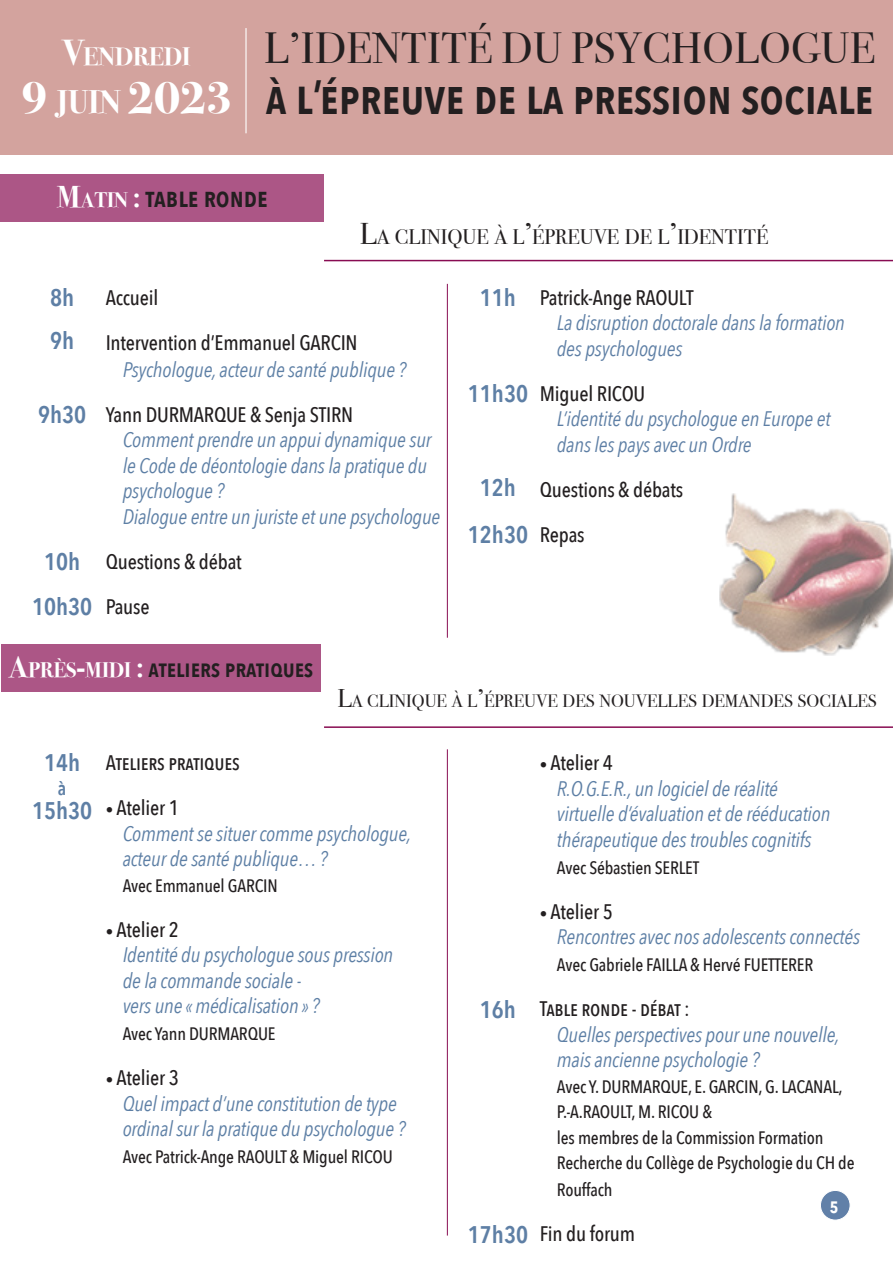
<style>
.page{position:relative;width:893px;height:1263px;background:#fff}
.page>*{position:absolute;margin:0;border:0;box-sizing:border-box;transform-origin:0 0}
.t1{font:600 48px "Avenir Next Condensed";color:#231f20}
.t2{font:700 46.5px "Bodoni Svty Two ITCTT";color:#fff}
.t3{font:43.5px "Bodoni Svty Two ITCTT";letter-spacing:.01em;color:#231f20}
.t4{font:600 27px "Avenir Next Condensed";letter-spacing:.02em;color:#231f20}
.t5{font:700 25.2px "Bodoni Svty Two ITCTT";color:#fff}
.t6{font:600 24px "Avenir Next Condensed";color:#5e7fa5}
.t7{font:600 24px "Avenir Next Condensed";color:#231f20}
.t8{font:italic 21px/25.5px "Avenir Next Condensed";letter-spacing:-.01em;color:#5d7fa5}
.t9{font:500 21px "Avenir Next Condensed";letter-spacing:-.01em;color:#231f20}
.t10{font:italic 21px/25.5px "Avenir Next Condensed";letter-spacing:-.01em;color:#5e7fa5}
.t11{font:21px "Bodoni Svty Two OSITCTT";color:#231f20}
.t12{font:600 20.7px "Avenir Next Condensed";color:#fff}
.t13{font:600 19.5px "Avenir Next Condensed";color:#5e7fa5}
.t14{font:500 18px/26.2px "Avenir Next Condensed";letter-spacing:-.01em;color:#231f20}
.t15{font:17.85px "Bodoni Svty Two OSITCTT";color:#231f20}
.s1{font-size:36px}
.s2{font-size:32.55px}
.s3{font-family:"Bodoni Svty Two ITCTT";font-weight:700;font-size:30px;color:#fff}
.s4{font-family:"Bodoni Svty Two ITCTT";font-weight:700;font-size:21px;color:#fff}
.s5{font-size:30px}
.s6{font-size:25.5px}
.s7{font-size:15px}
</style>
<div class="page">
<div style="left:820px;top:1190px;width:30px;height:30px;background:#6180a8;border-radius:50%"></div>
<div style="left:820px;top:1190px;width:30px;height:30px;border:1px solid #fff;border-radius:50%"></div>
<hr style="left:0;top:0;width:2px;height:155px;background:#d3a39e">
<div style="left:2px;top:0;width:891px;height:155px;background:#d3a39e"></div>
<hr style="left:245px;top:28px;width:2px;height:105px;background:#fff">
<hr style="left:324px;top:260px;width:569px;height:1px;background:#880c52">
<hr style="left:324px;top:726px;width:569px;height:2px;background:#880c52">
<div style="left:1px;top:174px;width:323px;height:47px;background:#ac5686"></div>
<div style="left:1px;top:644px;width:320px;height:47px;background:#ac5686"></div>
<hr style="left:447px;top:284px;width:1px;height:354px;background:#890e53">
<hr style="left:447px;top:749px;width:1px;height:486px;background:#890e53">
<img style="left:720px;top:493px;width:173px;height:162px">
<p class="t5" style="left:63px;top:35px;width:129px"><span class="s1">V</span>ENDREDI</p>
<p class="t2" style="left:21px;top:58px;width:213px">9 <span class="s2">JUIN</span> 2023</p>
<p class="t3" style="left:264px;top:13px;width:613px">L’IDENTITÉ DU PSYCHOLOGUE</p>
<p class="t1" style="left:266px;top:56px;width:609px">à l’épreuve de la pression sociale</p>
<p class="t4" style="left:57px;top:174px;width:212px"><span class="s3">M</span><span class="s4">ATIN</span> <span class="s3">:</span> table ronde</p>
<p class="t11" style="left:360px;top:225px;width:410px"><span class="s5">L</span>A CLINIQUE À L<span class="s5">’</span>ÉPREUVE DE L<span class="s5">’</span>IDENTITÉ</p>
<p class="t6" style="left:50px;top:277px;width:26px">8h</p>
<p class="t6" style="left:50px;top:320px;width:26px">9h</p>
<p class="t6" style="left:38px;top:394px;width:50px">9h30</p>
<p class="t6" style="left:44px;top:541px;width:38px">10h</p>
<p class="t6" style="left:32px;top:586px;width:62px">10h30</p>
<p class="t9" style="left:106px;top:285px;width:54px">Accueil</p>
<p class="t9" style="left:106px;top:330px;width:253px">Intervention d’Emmanuel GARCIN</p>
<p class="t8" style="left:123px;top:357px;width:285px">Psychologue, acteur de santé publique ?</p>
<p class="t9" style="left:106px;top:402px;width:249px">Yann DURMARQUE &amp; Senja STIRN</p>
<p class="t8" style="left:123px;top:427px;width:310px">Comment prendre un appui dynamique sur le Code de déontologie dans la pratique du psychologue ?</p>
<p class="t8" style="left:123px;top:504px;width:319px">Dialogue entre un juriste et une psychologue</p>
<p class="t9" style="left:106px;top:549px;width:138px">Questions &amp; débat</p>
<p class="t9" style="left:106px;top:594px;width:45px">Pause</p>
<p class="t7" style="left:8px;top:648px;width:307px"><span class="s3">A</span><span class="s4">PRÈS</span><span class="s3">-</span><span class="s4">MIDI</span> <span class="s3">:</span> ateliers pratiques</p>
<p class="t6" style="left:480px;top:277px;width:38px">11h</p>
<p class="t6" style="left:468px;top:373px;width:62px">11h30</p>
<p class="t6" style="left:480px;top:467px;width:38px">12h</p>
<p class="t6" style="left:468px;top:514px;width:62px">12h30</p>
<p class="t9" style="left:540px;top:285px;width:155px">Patrick-Ange RAOULT</p>
<p class="t10" style="left:557px;top:310px;width:290px">La disruption doctorale dans la formation des psychologues</p>
<p class="t9" style="left:540px;top:381px;width:107px">Miguel RICOU</p>
<p class="t10" style="left:557px;top:406px;width:275px">L’identité du psychologue en Europe et dans les pays avec un Ordre</p>
<p class="t9" style="left:540px;top:477px;width:145px">Questions &amp; débats</p>
<p class="t9" style="left:540px;top:522px;width:46px">Repas</p>
<p class="t15" style="left:337px;top:690px;width:541px"><span class="s6">L</span>A CLINIQUE À L<span class="s6">’</span>ÉPREUVE DES NOUVELLES DEMANDES SOCIALES</p>
<p class="t6" style="left:44px;top:742px;width:38px">14h</p>
<p class="t13" style="left:58px;top:771px;width:10px">à</p>
<p class="t6" style="left:32px;top:790px;width:62px">15h30</p>
<p class="t9" style="left:106px;top:750px;width:136px">Ateliers pratiques</p>
<p class="t9" style="left:106px;top:795px;width:75px"><span class="s7">•</span> Atelier 1</p>
<p class="t8" style="left:123px;top:821px;width:290px">Comment se situer comme psychologue, acteur de santé publique… ?</p>
<p class="t14" style="left:123px;top:872px;width:157px">Avec Emmanuel GARCIN</p>
<p class="t9" style="left:106px;top:917px;width:75px"><span class="s7">•</span> Atelier 2</p>
<p class="t8" style="left:123px;top:942px;width:272px">Identité du psychologue sous pression</p>
<p class="t8" style="left:123px;top:968px;width:180px">de la commande sociale -</p>
<p class="t8" style="left:123px;top:993px;width:198px">vers une « médicalisation » ?</p>
<p class="t14" style="left:123px;top:1021px;width:154px">Avec Yann DURMARQUE</p>
<p class="t9" style="left:106px;top:1065px;width:75px"><span class="s7">•</span> Atelier 3</p>
<p class="t8" style="left:123px;top:1091px;width:284px">Quel impact d’une constitution de type ordinal sur la pratique du psychologue ?</p>
<p class="t14" style="left:123px;top:1144px;width:272px">Avec Patrick-Ange RAOULT &amp; Miguel RICOU</p>
<p class="t6" style="left:480px;top:989px;width:38px">16h</p>
<p class="t6" style="left:468px;top:1214px;width:62px">17h30</p>
<p class="t9" style="left:540px;top:750px;width:75px"><span class="s7">•</span> Atelier 4</p>
<p class="t8" style="left:557px;top:776px;width:275px">R.O.G.E.R., un logiciel de réalité virtuelle d’évaluation et de rééducation thérapeutique des troubles cognitifs</p>
<p class="t14" style="left:557px;top:854px;width:144px">Avec Sébastien SERLET</p>
<p class="t9" style="left:540px;top:899px;width:75px"><span class="s7">•</span> Atelier 5</p>
<p class="t8" style="left:557px;top:924px;width:305px">Rencontres avec nos adolescents connectés</p>
<p class="t14" style="left:557px;top:952px;width:258px">Avec Gabriele FAILLA &amp; Hervé FUETTERER</p>
<p class="t9" style="left:540px;top:996px;width:151px">Table ronde - débat :</p>
<p class="t8" style="left:557px;top:1022px;width:284px">Quelles perspectives pour une nouvelle, mais ancienne psychologie ?</p>
<p class="t14" style="left:557px;top:1074px;width:287px;line-height:25.5px">Avec Y. DURMARQUE, E. GARCIN, G. LACANAL,<br>P.-A.RAOULT, M. RICOU &amp;</p>
<p class="t14" style="left:557px;top:1124px;width:299px">les membres de la Commission Formation<br>Recherche du Collège de Psychologie du CH de<br>Rouffach</p>
<p class="t9" style="left:540px;top:1221px;width:97px">Fin du forum</p>
<p class="t12" style="left:830px;top:1188px;width:11px">5</p>
</div>
